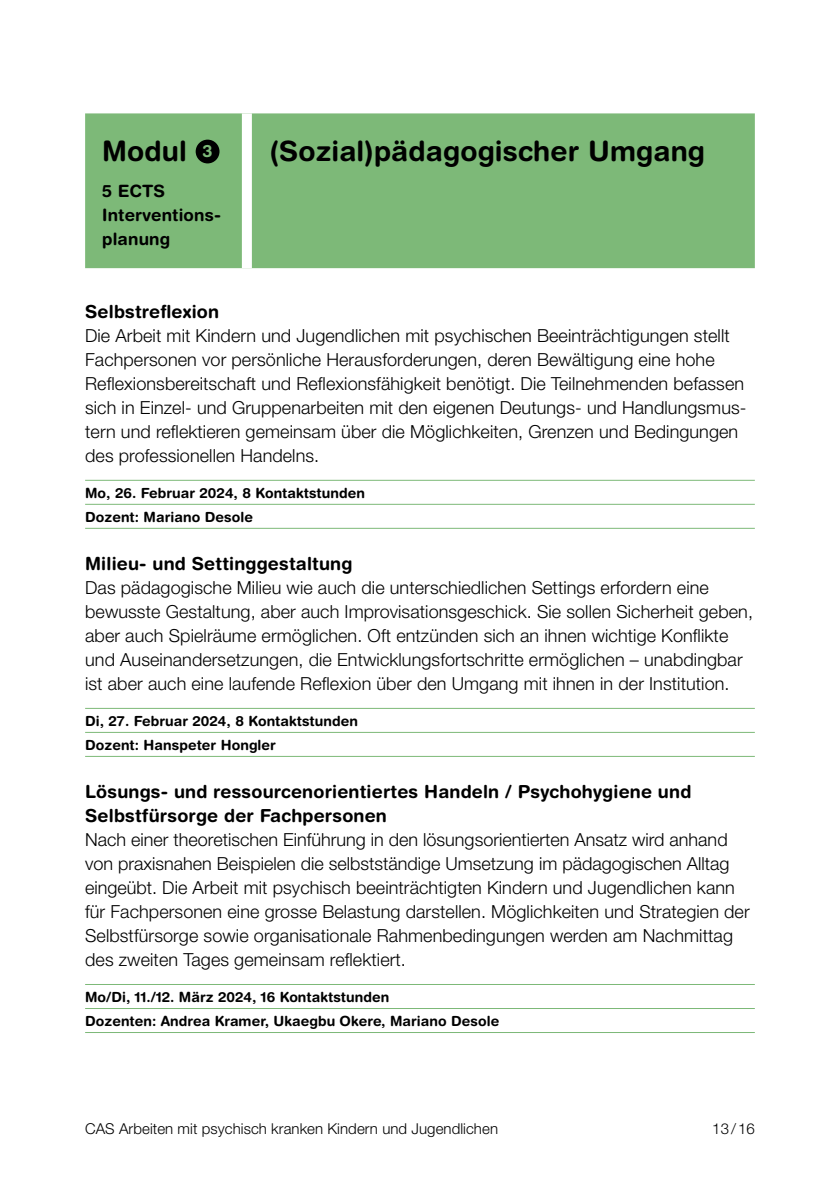
<style>
.page{position:relative;width:840px;height:1191px;background:#fff}
.page>*{position:absolute;margin:0;border:0;box-sizing:border-box;transform-origin:0 0}
.t1{font:700 28px "Helvetica Rounded LT Std";letter-spacing:.005em;color:#000}
.t2{font:300 18px/24px "Helvetica Neue LT Pro";letter-spacing:.005em;color:#000}
.t3{font:700 18px/24px "Helvetica Rounded LT Std";letter-spacing:.01em;color:#000}
.t4{font:700 17px/24px "Helvetica Rounded LT Std";letter-spacing:.01em;color:#000}
.t5{font:300 15px "Helvetica Neue LT Pro";letter-spacing:.005em;color:#000}
.t6{font:700 14px/24px "Helvetica Rounded LT Std";letter-spacing:.005em;color:#000}
</style>
<div class="page">
<hr style="left:85px;top:480px;width:669px;height:1px;background:#7db978">
<hr style="left:85px;top:504px;width:669px;height:1px;background:#7db978">
<hr style="left:85px;top:528px;width:669px;height:1px;background:#7db978">
<hr style="left:85px;top:708px;width:669px;height:1px;background:#7db978">
<hr style="left:85px;top:732px;width:669px;height:1px;background:#7db978">
<hr style="left:85px;top:756px;width:669px;height:1px;background:#7db978">
<hr style="left:85px;top:984px;width:669px;height:1px;background:#7db978">
<hr style="left:85px;top:1008px;width:669px;height:1px;background:#7db978">
<hr style="left:85px;top:1032px;width:669px;height:1px;background:#7db978">
<div style="left:85px;top:113px;width:669px;height:155px;background:#7db978"></div>
<div style="left:242px;top:113px;width:10px;height:155px;background:#fff"></div>
<div style="left:195px;top:140px;width:24px;height:23px;background:#000;border-radius:50%"></div>
<h1 class="t1" style="left:102px;top:134px;width:112px">Modul <sup>3</sup></h1>
<p class="t4" style="left:102px;top:179px;width:120px">5 ECTS<br>Interventions&shy;planung</p>
<h1 class="t1" style="left:269px;top:134px;width:436px">(Sozial)pädagogischer Umgang</h1>
<p class="t3" style="left:85px;top:299px;width:135px">Selbstreflexion</p>
<p class="t2" style="left:85px;top:323px;width:662px">Die Arbeit mit Kindern und Jugendlichen mit psychischen Beeinträchtigungen stellt Fachpersonen vor persönliche Herausforderungen, deren Bewältigung eine hohe Reflexionsbereitschaft und Reflexionsfähigkeit benötigt. Die Teilnehmenden befassen sich in Einzel- und Gruppenarbeiten mit den eigenen Deutungs- und Handlungsmus&shy;tern und reflektieren gemeinsam über die Möglichkeiten, Grenzen und Bedingungen des professionellen Handelns.</p>
<p class="t6" style="left:85px;top:480px;width:281px">Mo, 26. Februar 2024, 8 Kontaktstunden<br>Dozent: Mariano Desole</p>
<p class="t3" style="left:85px;top:551px;width:269px">Milieu- und Settinggestaltung</p>
<p class="t2" style="left:85px;top:575px;width:669px">Das pädagogische Milieu wie auch die unterschiedlichen Settings erfordern eine bewusste Gestaltung, aber auch Improvisationsgeschick. Sie sollen Sicherheit geben, aber auch Spielräume ermöglichen. Oft entzünden sich an ihnen wichtige Konflikte und Auseinandersetzungen, die Entwicklungsfortschritte ermöglichen – unabdingbar ist aber auch eine laufende Reflexion über den Umgang mit ihnen in der Institution.</p>
<p class="t6" style="left:85px;top:708px;width:274px">Di, 27. Februar 2024, 8 Kontaktstunden<br>Dozent: Hanspeter Hongler</p>
<p class="t3" style="left:85px;top:779px;width:607px">Lösungs- und ressourcenorientiertes Handeln / Psychohygiene und<br>Selbstfürsorge der Fachpersonen</p>
<p class="t2" style="left:85px;top:827px;width:665px">Nach einer theoretischen Einführung in den lösungsorientierten Ansatz wird anhand von praxisnahen Beispielen die selbstständige Umsetzung im pädagogischen Alltag eingeübt. Die Arbeit mit psychisch beeinträchtigten Kindern und Jugendlichen kann für Fachpersonen eine grosse Belastung darstellen. Möglichkeiten und Strategien der Selbstfürsorge sowie organisationale Rahmenbedingungen werden am Nachmittag des zweiten Tages gemeinsam reflektiert.</p>
<p class="t6" style="left:85px;top:984px;width:415px">Mo/Di, 11./12. März 2024, 16 Kontaktstunden<br>Dozenten: Andrea Kramer, Ukaegbu Okere, Mariano Desole</p>
<p class="t5" style="left:85px;top:1119px;width:414px">CAS Arbeiten mit psychisch kranken Kindern und Jugendlichen</p>
<p class="t5" style="left:711px;top:1119px;width:44px">13/16</p>
</div>
